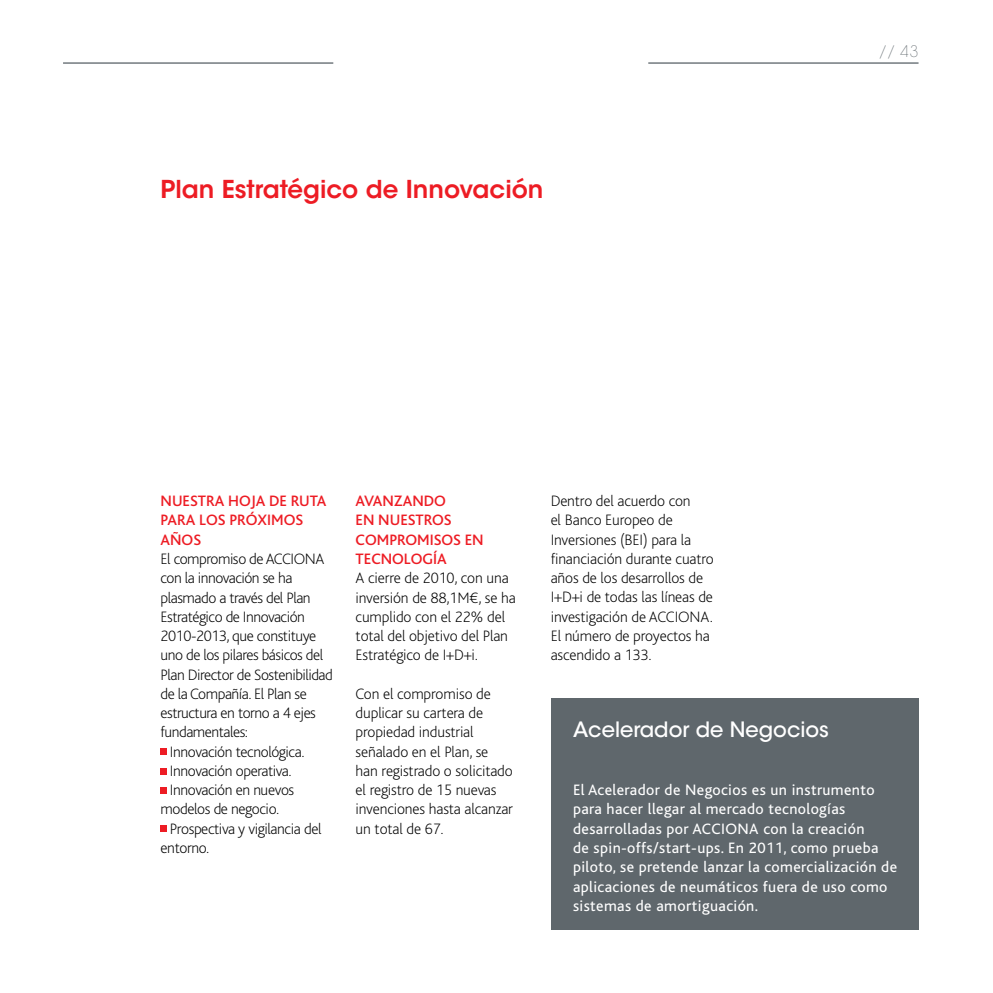
<style>
.page{position:relative;width:993px;height:993px;background:#fff}
.page>*{position:absolute;margin:0;border:0;box-sizing:border-box;transform-origin:0 0}
.t1{font:600 24.5px "ITC Avant Garde Std";color:#ed1c24}
.t2{font:500 21px "ITC Avant Garde Std";color:#fff}
.t3{font:200 15.75px/19.2px "Bliss";letter-spacing:-.02em;color:#000}
.t4{font:15.75px/19.2px "Bliss";letter-spacing:.025em;color:#fff}
.t5{font:500 15.75px/19.2px "Bliss";color:#ed1c24}
.t6{font:200 15.75px "ITC Avant Garde Std";color:#5f676c}
</style>
<div class="page">
<hr style="left:648px;top:62px;width:270px;height:2px;background:#5f676c">
<hr style="left:63px;top:62px;width:270px;height:2px;background:#5f676c">
<div style="left:160px;top:748px;width:7px;height:6px;background:#ed1c24"></div>
<div style="left:160px;top:767px;width:7px;height:7px;background:#ed1c24"></div>
<div style="left:160px;top:787px;width:7px;height:6px;background:#ed1c24"></div>
<div style="left:160px;top:825px;width:7px;height:6px;background:#ed1c24"></div>
<div style="left:550px;top:698px;width:368px;height:231px;background:#5f676c"></div>
<p class="t1" style="left:160px;top:173px;width:384px">Plan Estratégico de Innovación</p>
<p class="t6" style="left:878px;top:42px;width:41px">// 43</p>
<p class="t5" style="left:160px;top:491px;width:167px;text-indent:54px">A HOJA DE RUTA<br>PARA LOS PRÓXIMOS<br>AÑOS</p>
<p class="t3" style="left:160px;top:549px;width:174px">El compromiso de Acciona<br>con la innovación se ha plasmado a través del Plan<br>Estratégico de Innovación<br>2010-2013, que constituye uno de los pilares básicos del<br>Plan Director de Sostenibilidad de la Compañía. El Plan se estructura en torno a 4 ejes fundamentales:</p>
<p class="t3" style="left:170px;top:742px;width:136px">Innovación tecnológica.</p>
<p class="t3" style="left:170px;top:761px;width:123px">Innovación operativa.</p>
<p class="t3" style="left:160px;top:780px;width:135px;text-indent:9px">Innovación en nuevos modelos de negocio.</p>
<p class="t3" style="left:160px;top:819px;width:162px;text-indent:9px">Prospectiva y vigilancia del entorno.</p>
<p class="t5" style="left:160px;top:491px;width:31px">NUESTR</p>
<p class="t5" style="left:355px;top:491px;width:80px">AVANZANDO<br>EN NUESTROS<br>COMPROMISOS</p>
<p class="t5" style="left:464px;top:530px;width:20px">EN</p>
<p class="t5" style="left:355px;top:549px;width:92px">TECNOLOGÍA</p>
<p class="t3" style="left:355px;top:568px;width:162px">A cierre de 2010, con una inversión de 88,1M€, se ha cumplido con el 22% del total del objetivo del Plan<br>Estratégico de I+D+i.</p>
<p class="t3" style="left:355px;top:684px;width:159px">Con el compromiso de duplicar su cartera de propiedad industrial señalado en el Plan, se han registrado o solicitado el registro de 15 nuevas invenciones hasta alcanzar un total de 67.</p>
<p class="t3" style="left:550px;top:491px;width:165px">Dentro del acuerdo con<br>el Banco Europeo de<br>Inversiones (BEI) para la financiación durante cuatro años de los desarrollos de<br>I+D+i de todas las líneas de investigación de ACCIONA.<br>El número de proyectos ha ascendido a 133.</p>
<p class="t2" style="left:573px;top:716px;width:257px">Acelerador de Negocios</p>
<p class="t4" style="left:573px;top:780px;width:325px">El Acelerador de Negocios es un instrumento para hacer llegar al mercado tecnologías desarrolladas por ACCIONA con la creación<br>de spin-offs/start-ups. En 2011, como prueba piloto, se pretende lanzar la comercialización de aplicaciones de neumáticos fuera de uso como sistemas de amortiguación.</p>
</div>
